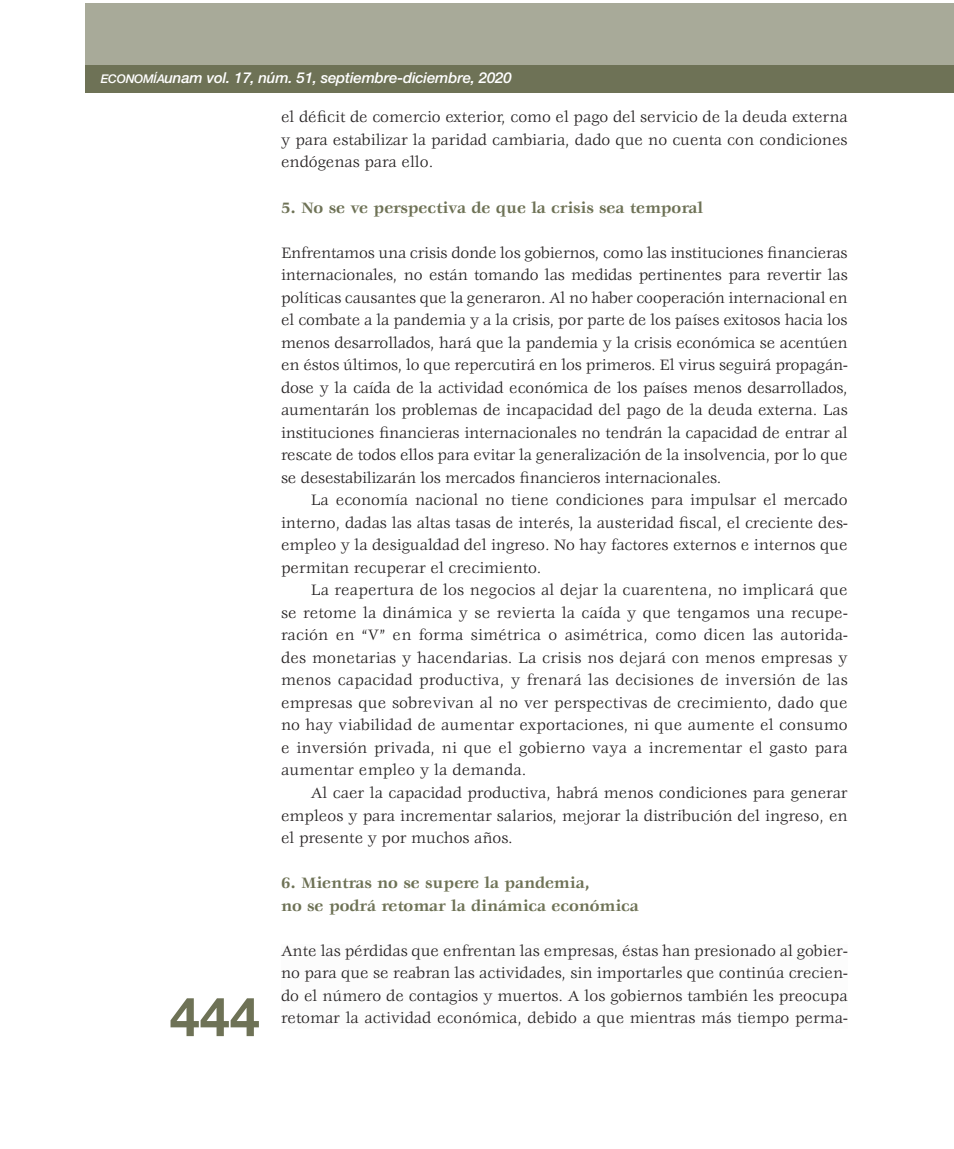
<style>
.page{position:relative;width:954px;height:1149px;background:#fff}
.page>*{position:absolute;margin:0;border:0;box-sizing:border-box;transform-origin:0 0}
.t1{font:700 54px "Helvetica Neue LT Std";color:#6e7256}
.t2{font:16.5px/22.5px "Veljovic";color:#231f20;text-align:justify}
.t3{font:700 16.5px "Veljovic";color:#6e7256}
.t4{font:italic 500 15px "Helvetica Neue LT Std";letter-spacing:-.01em;color:#fff}
.s1{font-family:"Helvetica Neue LT Std Md It SC800";font-weight:400;font-style:normal;font-size:12px}
</style>
<div class="page">
<div style="left:85px;top:3px;width:869px;height:67px;background:#a8aa99"></div>
<div style="left:85px;top:66px;width:869px;height:27px;background:#6e7256"></div>
<p class="t4" style="left:101px;top:69px;width:412px"><span class="s1">ECONOMÍA</span>unam vol. 17, núm. 51, septiembre-diciembre, 2020</p>
<p class="t2" style="left:281px;top:107px;width:568px">el déficit de comercio exterior, como el pago del servicio de la deuda externa y para estabilizar la paridad cambiaria, dado que no cuenta con condiciones endógenas para ello.</p>
<p class="t3" style="left:281px;top:198px;width:423px">5. No se ve perspectiva de que la crisis sea temporal</p>
<p class="t2" style="left:281px;top:242px;width:568px">Enfrentamos una crisis donde los gobiernos, como las instituciones financieras internacionales, no están tomando las medidas pertinentes para revertir las políticas causantes que la generaron. Al no haber cooperación internacional en el combate a la pandemia y a la crisis, por parte de los países exitosos hacia los menos desarrollados, hará que la pandemia y la crisis económica se acentúen en éstos últimos, lo que repercutirá en los primeros. El virus seguirá propagán&shy;dose y la caída de la actividad económica de los países menos desarrollados, aumentarán los problemas de incapacidad del pago de la deuda externa. Las instituciones financieras internacionales no tendrán la capacidad de entrar al rescate de todos ellos para evitar la generalización de la insolvencia, por lo que se desestabilizarán los mercados financieros internacionales.</p>
<p class="t2" style="left:281px;top:489px;width:568px;text-indent:30px">La economía nacional no tiene condiciones para impulsar el mercado interno, dadas las altas tasas de interés, la austeridad fiscal, el creciente des&shy;empleo y la desigualdad del ingreso. No hay factores externos e internos que permitan recuperar el crecimiento.</p>
<p class="t2" style="left:281px;top:579px;width:568px;text-indent:30px">La reapertura de los negocios al dejar la cuarentena, no implicará que se retome la dinámica y se revierta la caída y que tengamos una recupe&shy;ración en “V” en forma simétrica o asimétrica, como dicen las autorida&shy;des monetarias y hacendarias. La crisis nos dejará con menos empresas y menos capacidad productiva, y frenará las decisiones de inversión de las empresas que sobrevivan al no ver perspectivas de crecimiento, dado que no hay viabilidad de aumentar exportaciones, ni que aumente el consumo e inversión privada, ni que el gobierno vaya a incrementar el gasto para aumentar empleo y la demanda.</p>
<p class="t2" style="left:281px;top:782px;width:568px;text-indent:30px">Al caer la capacidad productiva, habrá menos condiciones para generar empleos y para incrementar salarios, mejorar la distribución del ingreso, en el presente y por muchos años.</p>
<p class="t3" style="left:281px;top:873px;width:310px">6. Mientras no se supere la pandemia,</p>
<p class="t3" style="left:281px;top:896px;width:359px">no se podrá retomar la dinámica económica</p>
<p class="t2" style="left:281px;top:939px;width:568px">Ante las pérdidas que enfrentan las empresas, éstas han presionado al gobier&shy;no para que se reabran las actividades, sin importarles que continúa crecien&shy;do el número de contagios y muertos. A los gobiernos también les preocupa retomar la actividad económica, debido a que mientras más tiempo perma-</p>
<h1 class="t1" style="left:170px;top:983px;width:92px">444</h1>
</div>
